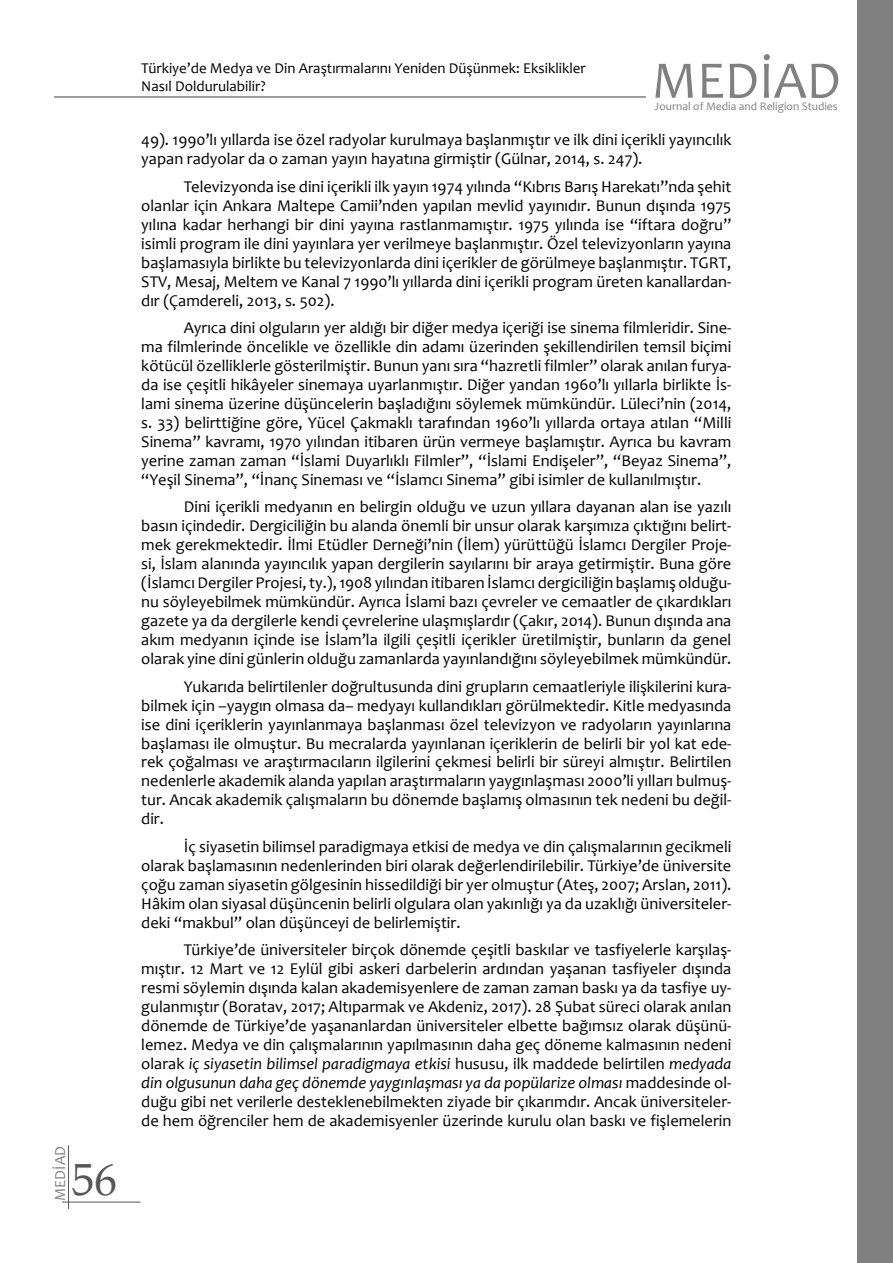
<style>
.page{position:relative;width:893px;height:1263px;background:#fff}
.page>*{position:absolute;margin:0;border:0;box-sizing:border-box;transform-origin:0 0}
.t1{font:53.25px "Candara";color:#818080}
.t2{font:45px "Book Antiqua";color:#575756}
.t3{font:16.5px/19px "Candara";color:#000;text-align:justify}
.t4{font:15.45px "Candara";color:#818080}
.t5{font:15px/18px "Candara";color:#000}
.t6{font:11.55px "Candara";color:#818080}
.s1{font-style:italic}
</style>
<div class="page">
<hr style="left:68px;top:1145px;width:1px;height:64px;background:#575756">
<hr style="left:62px;top:1202px;width:78px;height:1px;background:#575756">
<hr style="left:54px;top:96px;width:592px;height:2px;background:#818080">
<div style="left:858px;top:0;width:35px;height:1263px;background:#818080"></div>
<p class="t4" style="left:50px;top:1201px;width:56px;rotate:-90deg">MEDİAD</p>
<h2 class="t2" style="left:72px;top:1148px;width:46px">56</h2>
<p class="t5" style="left:141px;top:59px;width:446px">Türkiye’de Medya ve Din Araştırmalarını Yeniden Düşünmek: Eksiklikler<br>Nasıl Doldurulabilir?</p>
<h1 class="t1" style="left:652px;top:47px;width:191px">MEDİAD</h1>
<p class="t6" style="left:655px;top:99px;width:185px">Journal of Media and Religion Studies</p>
<p class="t3" style="left:141px;top:130px;width:592px">49). 1990’lı yıllarda ise özel radyolar kurulmaya başlanmıştır ve ilk dini içerikli yayıncılık yapan radyolar da o zaman yayın hayatına girmiştir (Gülnar, 2014, s. 247).</p>
<p class="t3" style="left:141px;top:177px;width:592px;text-indent:43px">Televizyonda ise dini içerikli ilk yayın 1974 yılında “Kıbrıs Barış Harekatı”nda şehit olanlar için Ankara Maltepe Camii’nden yapılan mevlid yayınıdır. Bunun dışında 1975 yılına kadar herhangi bir dini yayına rastlanmamıştır. 1975 yılında ise “iftara doğru” isimli program ile dini yayınlara yer verilmeye başlanmıştır. Özel televizyonların yayına başlamasıyla birlikte bu televizyonlarda dini içerikler de görülmeye başlanmıştır. TGRT, STV, Mesaj, Meltem ve Kanal 7 1990’lı yıllarda dini içerikli program üreten kanallardan&shy;dır (Çamdereli, 2013, s. 502).</p>
<p class="t3" style="left:141px;top:318px;width:592px;text-indent:43px">Ayrıca dini olguların yer aldığı bir diğer medya içeriği ise sinema filmleridir. Sine&shy;ma filmlerinde öncelikle ve özellikle din adamı üzerinden şekillendirilen temsil biçimi kötücül özelliklerle gösterilmiştir. Bunun yanı sıra “hazretli filmler” olarak anılan furya&shy;da ise çeşitli hikâyeler sinemaya uyarlanmıştır. Diğer yandan 1960’lı yıllarla birlikte İs&shy;lami sinema üzerine düşüncelerin başladığını söylemek mümkündür. Lüleci’nin (2014, s. 33) belirttiğine göre, Yücel Çakmaklı tarafından 1960’lı yıllarda ortaya atılan “Milli Sinema” kavramı, 1970 yılından itibaren ürün vermeye başlamıştır. Ayrıca bu kavram yerine zaman zaman “İslami Duyarlıklı Filmler”, “İslami Endişeler”, “Beyaz Sinema”, “Yeşil Sinema”, “İnanç Sineması ve “İslamcı Sinema” gibi isimler de kullanılmıştır.</p>
<p class="t3" style="left:141px;top:497px;width:592px;text-indent:43px">Dini içerikli medyanın en belirgin olduğu ve uzun yıllara dayanan alan ise yazılı basın içindedir. Dergiciliğin bu alanda önemli bir unsur olarak karşımıza çıktığını belirt&shy;mek gerekmektedir. İlmi Etüdler Derneği’nin (İlem) yürüttüğü İslamcı Dergiler Proje&shy;si, İslam alanında yayıncılık yapan dergilerin sayılarını bir araya getirmiştir. Buna göre (İslamcı Dergiler Projesi, ty.), 1908 yılından itibaren İslamcı dergiciliğin başlamış olduğu&shy;nu söyleyebilmek mümkündür. Ayrıca İslami bazı çevreler ve cemaatler de çıkardıkları gazete ya da dergilerle kendi çevrelerine ulaşmışlardır (Çakır, 2014). Bunun dışında ana akım medyanın içinde ise İslam’la ilgili çeşitli içerikler üretilmiştir, bunların da genel olarak yine dini günlerin olduğu zamanlarda yayınlandığını söyleyebilmek mümkündür.</p>
<p class="t3" style="left:141px;top:676px;width:592px;text-indent:43px">Yukarıda belirtilenler doğrultusunda dini grupların cemaatleriyle ilişkilerini kura&shy;bilmek için –yaygın olmasa da– medyayı kullandıkları görülmektedir. Kitle medyasında ise dini içeriklerin yayınlanmaya başlanması özel televizyon ve radyoların yayınlarına başlaması ile olmuştur. Bu mecralarda yayınlanan içeriklerin de belirli bir yol kat ede&shy;rek çoğalması ve araştırmacıların ilgilerini çekmesi belirli bir süreyi almıştır. Belirtilen nedenlerle akademik alanda yapılan araştırmaların yaygınlaşması 2000’li yılları bulmuş&shy;tur. Ancak akademik çalışmaların bu dönemde başlamış olmasının tek nedeni bu değil&shy;dir.</p>
<p class="t3" style="left:141px;top:837px;width:592px;text-indent:43px">İç siyasetin bilimsel paradigmaya etkisi de medya ve din çalışmalarının gecikmeli olarak başlamasının nedenlerinden biri olarak değerlendirilebilir. Türkiye’de üniversite çoğu zaman siyasetin gölgesinin hissedildiği bir yer olmuştur (Ateş, 2007; Arslan, 2011).<br>Hâkim olan siyasal düşüncenin belirli olgulara olan yakınlığı ya da uzaklığı üniversiteler&shy;deki “makbul” olan düşünceyi de belirlemiştir.</p>
<p class="t3" style="left:141px;top:940px;width:592px;text-indent:43px">Türkiye’de üniversiteler birçok dönemde çeşitli baskılar ve tasfiyelerle karşılaş&shy;mıştır. 12 Mart ve 12 Eylül gibi askeri darbelerin ardından yaşanan tasfiyeler dışında resmi söylemin dışında kalan akademisyenlere de zaman zaman baskı ya da tasfiye uy&shy;gulanmıştır (Boratav, 2017; Altıparmak ve Akdeniz, 2017). 28 Şubat süreci olarak anılan dönemde de Türkiye’de yaşananlardan üniversiteler elbette bağımsız olarak düşünü&shy;lemez. Medya ve din çalışmalarının yapılmasının daha geç döneme kalmasının nedeni olarak <span class="s1">iç siyasetin bilimsel paradigmaya etkisi</span> hususu, ilk maddede belirtilen <span class="s1">medyada din olgusunun daha geç dönemde yaygınlaşması ya da popülarize olması</span> maddesinde ol&shy;duğu gibi net verilerle desteklenebilmekten ziyade bir çıkarımdır. Ancak üniversiteler&shy;de hem öğrenciler hem de akademisyenler üzerinde kurulu olan baskı ve fişlemelerin</p>
</div>
